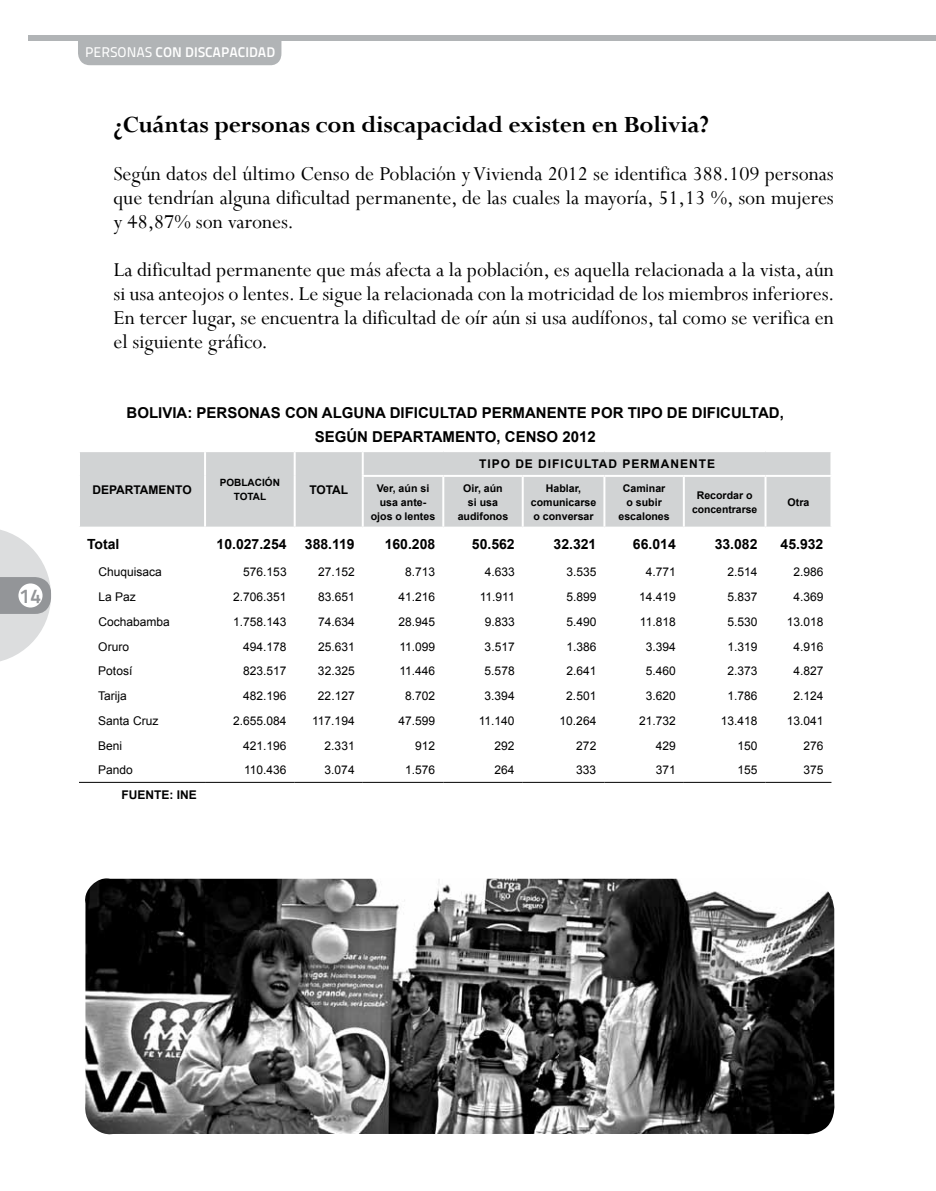
<style>
.page{position:relative;width:936px;height:1191px;background:#fff}
.page>*{position:absolute;margin:0;border:0;box-sizing:border-box;transform-origin:0 0}
.t1{font:700 26px "Perpetua";letter-spacing:-.01em;color:#000}
.t2{font:22px/24px "Perpetua";color:#000;text-align:justify}
.t3{font:20px "Titillium Maps 26 L 750 wt";color:#939598}
.t4{font:700 15px/24px "Arial";color:#000;text-align:center}
.t5{font:700 14px "Arial";color:#000}
.t6{font:14px "Titillium Maps 26 L 750 wt";color:#fff}
.t7{font:12px "Arial";color:#000}
.t8{font:700 12px "Arial";letter-spacing:.005em;color:#000}
.t9{font:700 12px "Arial";letter-spacing:.08em;color:#000}
.t10{font:700 10.6px/14px "Arial";color:#000;text-align:center}
.t11{font:700 10.4px "Arial";color:#000}
.t12{font:700 10px/14px "Arial";color:#000;text-align:center}
.s1{font-family:"Titillium Maps 26 L 500 wt"}
</style>
<div class="page">
<div style="left:78px;top:41px;width:203px;height:24px;background:#b1b4b6"></div>
<svg style="left:0;top:529px;width:51px;height:132px"></svg>
<div style="left:28px;top:35px;width:907px;height:6px;background:#b1b4b6"></div>
<div style="left:18px;top:583px;width:25px;height:24px;background:#fff;border-radius:50%"></div>
<div style="left:80px;top:452px;width:750px;height:74px;background:#d1d3d4"></div>
<hr style="left:204px;top:452px;width:2px;height:24px;background:#fff">
<hr style="left:294px;top:452px;width:2px;height:24px;background:#fff">
<hr style="left:204px;top:476px;width:2px;height:50px;background:#fff">
<hr style="left:294px;top:476px;width:2px;height:50px;background:#fff">
<hr style="left:362px;top:452px;width:2px;height:23px;background:#fff">
<hr style="left:362px;top:475px;width:81px;height:2px;background:#fff">
<hr style="left:362px;top:477px;width:2px;height:49px;background:#fff">
<hr style="left:443px;top:475px;width:79px;height:2px;background:#fff">
<hr style="left:442px;top:477px;width:2px;height:49px;background:#fff">
<hr style="left:522px;top:475px;width:82px;height:2px;background:#fff">
<hr style="left:521px;top:477px;width:2px;height:49px;background:#fff">
<hr style="left:604px;top:475px;width:79px;height:2px;background:#fff">
<hr style="left:603px;top:477px;width:2px;height:49px;background:#fff">
<hr style="left:683px;top:475px;width:82px;height:2px;background:#fff">
<hr style="left:682px;top:477px;width:2px;height:49px;background:#fff">
<hr style="left:765px;top:475px;width:67px;height:2px;background:#fff">
<hr style="left:764px;top:477px;width:2px;height:49px;background:#fff">
<hr style="left:79px;top:782px;width:126px;height:1px;background:#000">
<hr style="left:205px;top:782px;width:90px;height:1px;background:#000">
<hr style="left:295px;top:782px;width:68px;height:1px;background:#000">
<hr style="left:363px;top:782px;width:80px;height:1px;background:#000">
<hr style="left:443px;top:782px;width:79px;height:1px;background:#000">
<hr style="left:522px;top:782px;width:82px;height:1px;background:#000">
<hr style="left:604px;top:782px;width:79px;height:1px;background:#000">
<hr style="left:683px;top:782px;width:82px;height:1px;background:#000">
<hr style="left:765px;top:782px;width:66px;height:1px;background:#000">
<img style="left:85px;top:878px;width:750px;height:257px">
<h3 class="t3" style="left:20px;top:580px;width:23px">14</h3>
<p class="t6" style="left:85px;top:41px;width:192px"><span class="s1">PERSONAS</span> CON DISCAPACIDAD</p>
<h1 class="t1" style="left:113px;top:108px;width:597px">¿Cuántas personas con discapacidad existen en Bolivia?</h1>
<h2 class="t2" style="left:113px;top:161px;width:721px">Según datos del último Censo de Población y Vivienda 2012 se identifica 388.109 personas que tendrían alguna dificultad permanente, de las cuales la mayoría, 51,13 %, son mujeres y 48,87% son varones.</h2>
<p class="t2" style="left:113px;top:257px;width:722px">La dificultad permanente que más afecta a la población, es aquella relacionada a la vista, aún si usa anteojos o lentes. Le sigue la relacionada con la motricidad de los miembros inferiores.<br>En tercer lugar, se encuentra la dificultad de oír aún si usa audífonos, tal como se verifica en el siguiente gráfico.</p>
<p class="t4" style="left:126px;top:401px;width:658px">BOLIVIA: PERSONAS CON ALGUNA DIFICULTAD PERMANENTE POR TIPO DE DIFICULTAD,<br>SEGÚN DEPARTAMENTO, CENSO 2012</p>
<p class="t8" style="left:92px;top:481px;width:101px">DEPARTAMENTO</p>
<p class="t12" style="left:220px;top:476px;width:61px">POBLACIÓN<br>TOTAL</p>
<p class="t8" style="left:309px;top:481px;width:40px">TOTAL</p>
<p class="t9" style="left:479px;top:456px;width:237px">TIPO DE DIFICULTAD PERMANENTE</p>
<p class="t10" style="left:371px;top:481px;width:66px">Ver, aún si usa ante&shy;ojos o lentes</p>
<p class="t10" style="left:457px;top:481px;width:52px">Oir, aún si usa audifonos</p>
<p class="t10" style="left:531px;top:481px;width:67px">Hablar, comunicarse o conversar</p>
<p class="t10" style="left:618px;top:481px;width:53px">Caminar o subir escalones</p>
<p class="t10" style="left:696px;top:488px;width:57px">Recordar o</p>
<p class="t11" style="left:692px;top:502px;width:67px">concentrarse</p>
<p class="t10" style="left:787px;top:495px;width:23px">Otra</p>
<p class="t5" style="left:87px;top:534px;width:34px">Total</p>
<p class="t5" style="left:216px;top:534px;width:72px">10.027.254</p>
<p class="t5" style="left:305px;top:534px;width:51px">388.119</p>
<p class="t5" style="left:384px;top:534px;width:52px">160.208</p>
<p class="t5" style="left:472px;top:534px;width:44px">50.562</p>
<p class="t5" style="left:553px;top:534px;width:44px">32.321</p>
<p class="t5" style="left:633px;top:534px;width:44px">66.014</p>
<p class="t5" style="left:714px;top:534px;width:44px">33.082</p>
<p class="t5" style="left:780px;top:534px;width:44px">45.932</p>
<p class="t7" style="left:98px;top:564px;width:65px">Chuquisaca</p>
<p class="t7" style="left:243px;top:564px;width:45px">576.153</p>
<p class="t7" style="left:318px;top:564px;width:38px">27.152</p>
<p class="t7" style="left:405px;top:564px;width:32px">8.713</p>
<p class="t7" style="left:484px;top:564px;width:32px">4.633</p>
<p class="t7" style="left:566px;top:564px;width:32px">3.535</p>
<p class="t7" style="left:645px;top:564px;width:32px">4.771</p>
<p class="t7" style="left:727px;top:564px;width:32px">2.514</p>
<p class="t7" style="left:793px;top:564px;width:32px">2.986</p>
<p class="t7" style="left:98px;top:589px;width:39px">La Paz</p>
<p class="t7" style="left:233px;top:589px;width:55px">2.706.351</p>
<p class="t7" style="left:318px;top:589px;width:38px">83.651</p>
<p class="t7" style="left:398px;top:589px;width:38px">41.216</p>
<p class="t7" style="left:479px;top:589px;width:36px">11.911</p>
<p class="t7" style="left:566px;top:589px;width:32px">5.899</p>
<p class="t7" style="left:639px;top:589px;width:38px">14.419</p>
<p class="t7" style="left:727px;top:589px;width:32px">5.837</p>
<p class="t7" style="left:793px;top:589px;width:32px">4.369</p>
<p class="t7" style="left:98px;top:614px;width:73px">Cochabamba</p>
<p class="t7" style="left:233px;top:614px;width:55px">1.758.143</p>
<p class="t7" style="left:318px;top:614px;width:38px">74.634</p>
<p class="t7" style="left:398px;top:614px;width:38px">28.945</p>
<p class="t7" style="left:484px;top:614px;width:32px">9.833</p>
<p class="t7" style="left:566px;top:614px;width:32px">5.490</p>
<p class="t7" style="left:640px;top:614px;width:37px">11.818</p>
<p class="t7" style="left:727px;top:614px;width:32px">5.530</p>
<p class="t7" style="left:786px;top:614px;width:38px">13.018</p>
<p class="t7" style="left:98px;top:638px;width:32px">Oruro</p>
<p class="t7" style="left:243px;top:638px;width:45px">494.178</p>
<p class="t7" style="left:318px;top:638px;width:38px">25.631</p>
<p class="t7" style="left:399px;top:638px;width:37px">11.099</p>
<p class="t7" style="left:484px;top:638px;width:32px">3.517</p>
<p class="t7" style="left:566px;top:638px;width:32px">1.386</p>
<p class="t7" style="left:645px;top:638px;width:32px">3.394</p>
<p class="t7" style="left:727px;top:638px;width:32px">1.319</p>
<p class="t7" style="left:793px;top:638px;width:32px">4.916</p>
<p class="t7" style="left:98px;top:663px;width:36px">Potosí</p>
<p class="t7" style="left:243px;top:663px;width:45px">823.517</p>
<p class="t7" style="left:318px;top:663px;width:38px">32.325</p>
<p class="t7" style="left:399px;top:663px;width:37px">11.446</p>
<p class="t7" style="left:484px;top:663px;width:32px">5.578</p>
<p class="t7" style="left:566px;top:663px;width:32px">2.641</p>
<p class="t7" style="left:645px;top:663px;width:32px">5.460</p>
<p class="t7" style="left:727px;top:663px;width:32px">2.373</p>
<p class="t7" style="left:793px;top:663px;width:32px">4.827</p>
<p class="t7" style="left:98px;top:688px;width:30px">Tarija</p>
<p class="t7" style="left:243px;top:688px;width:45px">482.196</p>
<p class="t7" style="left:318px;top:688px;width:38px">22.127</p>
<p class="t7" style="left:405px;top:688px;width:32px">8.702</p>
<p class="t7" style="left:484px;top:688px;width:32px">3.394</p>
<p class="t7" style="left:566px;top:688px;width:32px">2.501</p>
<p class="t7" style="left:645px;top:688px;width:32px">3.620</p>
<p class="t7" style="left:727px;top:688px;width:32px">1.786</p>
<p class="t7" style="left:793px;top:688px;width:32px">2.124</p>
<p class="t7" style="left:98px;top:713px;width:62px">Santa Cruz</p>
<p class="t7" style="left:233px;top:713px;width:55px">2.655.084</p>
<p class="t7" style="left:312px;top:713px;width:44px">117.194</p>
<p class="t7" style="left:398px;top:713px;width:38px">47.599</p>
<p class="t7" style="left:479px;top:713px;width:37px">11.140</p>
<p class="t7" style="left:559px;top:713px;width:38px">10.264</p>
<p class="t7" style="left:639px;top:713px;width:38px">21.732</p>
<p class="t7" style="left:720px;top:713px;width:38px">13.418</p>
<p class="t7" style="left:786px;top:713px;width:38px">13.041</p>
<p class="t7" style="left:98px;top:737px;width:26px">Beni</p>
<p class="t7" style="left:243px;top:737px;width:45px">421.196</p>
<p class="t7" style="left:324px;top:737px;width:32px">2.331</p>
<p class="t7" style="left:415px;top:737px;width:22px">912</p>
<p class="t7" style="left:494px;top:737px;width:22px">292</p>
<p class="t7" style="left:576px;top:737px;width:22px">272</p>
<p class="t7" style="left:655px;top:737px;width:22px">429</p>
<p class="t7" style="left:737px;top:737px;width:22px">150</p>
<p class="t7" style="left:803px;top:737px;width:22px">276</p>
<p class="t7" style="left:98px;top:762px;width:36px">Pando</p>
<p class="t7" style="left:244px;top:762px;width:44px">110.436</p>
<p class="t7" style="left:324px;top:762px;width:32px">3.074</p>
<p class="t7" style="left:405px;top:762px;width:32px">1.576</p>
<p class="t7" style="left:494px;top:762px;width:22px">264</p>
<p class="t7" style="left:576px;top:762px;width:22px">333</p>
<p class="t7" style="left:655px;top:762px;width:22px">371</p>
<p class="t7" style="left:737px;top:762px;width:22px">155</p>
<p class="t7" style="left:803px;top:762px;width:22px">375</p>
<p class="t8" style="left:122px;top:787px;width:77px">FUENTE: INE</p>
</div>
